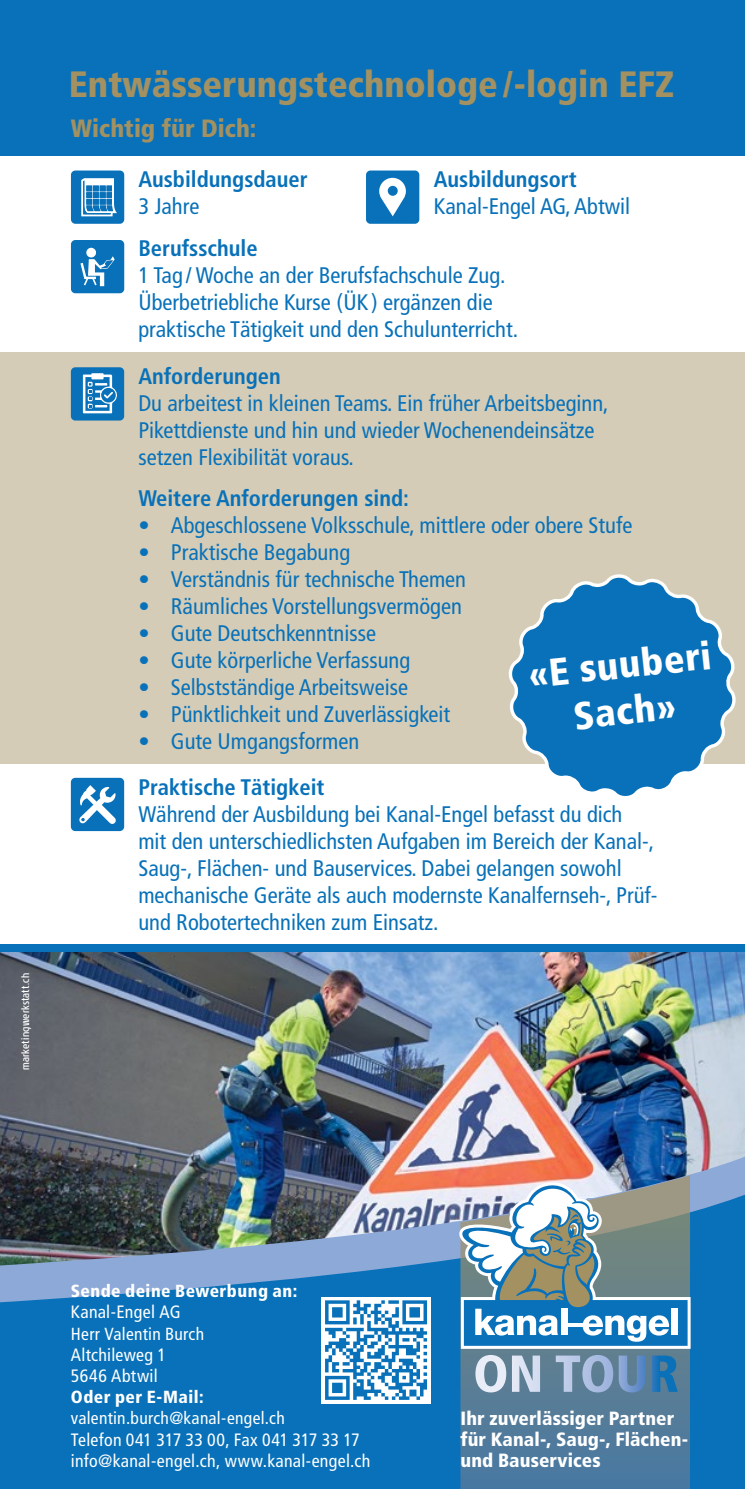
<style>
.page{position:relative;width:745px;height:1489px;background:#fff}
.page>*{position:absolute;margin:0;border:0;box-sizing:border-box;transform-origin:0 0}
.t1{font:900 condensed 38.5px/46.2px "Frutiger LT";color:#fff;text-align:center}
.t2{font:900 condensed 36.5px "Frutiger LT";color:#a39161}
.t3{font:900 condensed 25px "Frutiger LT";color:#a39161}
.t4{font:condensed 22.5px/27px "Frutiger LT";color:#0871b9}
.t5{font:700 condensed 22.5px "Frutiger LT";color:#0871b9}
.t6{font:900 condensed 19.25px/21px "Frutiger LT";letter-spacing:.005em;color:#fff}
.t7{font:condensed 17.75px/21.5px "Frutiger LT";letter-spacing:.015em;color:#fff}
.t8{font:condensed 17.5px "Frutiger LT";letter-spacing:.015em;color:#fff}
.t9{font:900 condensed 17.5px "Frutiger LT";letter-spacing:.03em;color:#fff}
.t10{font:condensed 10px "Noa LT Pro";letter-spacing:.015em;color:#fff}
</style>
<div class="page">
<img style="left:0;top:951px;width:744px;height:195px">
<div style="left:0;top:0;width:744px;height:155px;background:#0871b9"></div>
<div style="left:0;top:352px;width:744px;height:412px;background:#d4ccb6"></div>
<div style="left:0;top:943px;width:744px;height:8px;background:#0871b9"></div>
<img style="left:0;top:1146px;width:744px;height:41px">
<svg style="left:0;top:1187px;width:744px;height:301px;background:#2875ad"></svg>
<svg style="left:460px;top:1175px;width:229px;height:313px;background:#597c9a"></svg>
<div style="left:72px;top:171px;width:51px;height:52px;background:#0871b9;border-radius:4px"></div>
<div style="left:71px;top:170px;width:53px;height:54px;border:2px solid #0871b9;border-radius:4px"></div>
<svg style="left:81px;top:178px;width:36px;height:38px"></svg>
<div style="left:72px;top:241px;width:51px;height:51px;background:#0871b9;border-radius:4px"></div>
<div style="left:71px;top:240px;width:53px;height:53px;border:2px solid #0871b9;border-radius:4px"></div>
<svg style="left:80px;top:248px;width:34px;height:38px"></svg>
<div style="left:367px;top:171px;width:51px;height:52px;background:#0871b9;border-radius:4px"></div>
<div style="left:366px;top:170px;width:53px;height:54px;border:2px solid #0871b9;border-radius:4px"></div>
<svg style="left:379px;top:178px;width:26px;height:38px"></svg>
<div style="left:387px;top:186px;width:10px;height:10px;background:#0871b9;border-radius:50%"></div>
<div style="left:72px;top:368px;width:51px;height:51px;background:#0871b9;border-radius:4px"></div>
<div style="left:71px;top:367px;width:53px;height:53px;border:2px solid #0871b9;border-radius:4px"></div>
<svg style="left:83px;top:373px;width:34px;height:40px"></svg>
<div style="left:72px;top:778px;width:51px;height:52px;background:#0871b9;border-radius:4px"></div>
<div style="left:71px;top:777px;width:53px;height:54px;border:2px solid #0871b9;border-radius:4px"></div>
<svg style="left:79px;top:785px;width:37px;height:38px"></svg>
<svg style="left:508px;top:574px;width:228px;height:222px"></svg>
<img style="left:475px;top:1354px;width:202px;height:38px">
<svg style="left:459px;top:1182px;width:231px;height:166px"></svg>
<div style="left:321px;top:1296px;width:109px;height:107px;background:#fff"></div>
<svg style="left:325px;top:1300px;width:102px;height:99px"></svg>
<p class="t10" style="left:18px;top:1069px;width:98px;rotate:-90deg">marketingwerkstatt.ch</p>
<h2 class="t2" style="left:69px;top:62px;width:606px">Entwässerungstechnologe/-login EFZ</h2>
<p class="t3" style="left:71px;top:113px;width:187px">Wichtig für Dich:</p>
<p class="t5" style="left:138px;top:166px;width:171px">Ausbildungsdauer</p>
<p class="t5" style="left:433px;top:166px;width:144px">Ausbildungsort</p>
<p class="t4" style="left:138px;top:193px;width:62px">3 Jahre</p>
<p class="t4" style="left:433px;top:193px;width:198px">Kanal-Engel AG, Abtwil</p>
<p class="t5" style="left:138px;top:234px;width:121px">Berufsschule</p>
<p class="t4" style="left:138px;top:261px;width:381px">1 Tag / Woche an der Berufsfachschule Zug.<br>Überbetriebliche Kurse (ÜK) ergänzen die praktische Tätigkeit und den Schulunterricht.</p>
<p class="t5" style="left:138px;top:363px;width:144px">Anforderungen</p>
<p class="t4" style="left:138px;top:390px;width:471px">Du arbeitest in kleinen Teams. Ein früher Arbeitsbeginn,<br>Pikettdienste und hin und wieder Wochenendeinsätze setzen Flexibilität voraus.</p>
<p class="t5" style="left:138px;top:485px;width:272px">Weitere Anforderungen sind:</p>
<p class="t4" style="left:138px;top:512px;width:495px">• Abgeschlossene Volksschule, mittlere oder obere Stufe</p>
<p class="t4" style="left:138px;top:539px;width:213px">• Praktische Begabung</p>
<p class="t4" style="left:138px;top:566px;width:329px">• Verständnis für technische Themen</p>
<p class="t4" style="left:138px;top:593px;width:325px">• Räumliches Vorstellungsvermögen</p>
<p class="t4" style="left:138px;top:620px;width:239px">• Gute Deutschkenntnisse</p>
<p class="t4" style="left:138px;top:647px;width:273px">• Gute körperliche Verfassung</p>
<p class="t4" style="left:138px;top:674px;width:271px">• Selbstständige Arbeitsweise</p>
<p class="t4" style="left:138px;top:701px;width:313px">• Pünktlichkeit und Zuverlässigkeit</p>
<p class="t4" style="left:138px;top:728px;width:222px">• Gute Umgangsformen</p>
<p class="t5" style="left:138px;top:773px;width:187px">Praktische Tätigkeit</p>
<p class="t4" style="left:138px;top:800px;width:520px">Während der Ausbildung bei Kanal-Engel befasst du dich<br>mit den unterschiedlichsten Aufgaben im Bereich der Kanal-, Saug-, Flächen- und Bauservices. Dabei gelangen sowohl mechanische Geräte als auch modernste Kanalfernseh-, Prüf&shy;und Robotertechniken zum Einsatz.</p>
<h1 class="t1" style="left:526px;top:651px;width:185px;rotate:-6deg">«E suuberi<br>Sach»</h1>
<p class="t9" style="left:71px;top:1279px;width:228px">Sende deine Bewerbung an:</p>
<p class="t7" style="left:71px;top:1301px;width:111px">Kanal-Engel AG</p>
<p class="t8" style="left:71px;top:1323px;width:135px">Herr Valentin Burch</p>
<p class="t7" style="left:71px;top:1343px;width:97px">Altchileweg 1<br>5646 Abtwil</p>
<p class="t9" style="left:71px;top:1386px;width:134px">Oder per E-Mail:</p>
<p class="t8" style="left:71px;top:1407px;width:215px">valentin.burch@kanal-engel.ch</p>
<p class="t7" style="left:71px;top:1428px;width:301px">Telefon 041 317 33 00, Fax 041 317 33 17 info@kanal-engel.ch, www.kanal-engel.ch</p>
<p class="t6" style="left:460px;top:1407px;width:229px">Ihr zuverlässiger Partner für Kanal-, Saug-, Flächen&shy;und Bauservices</p>
</div>
